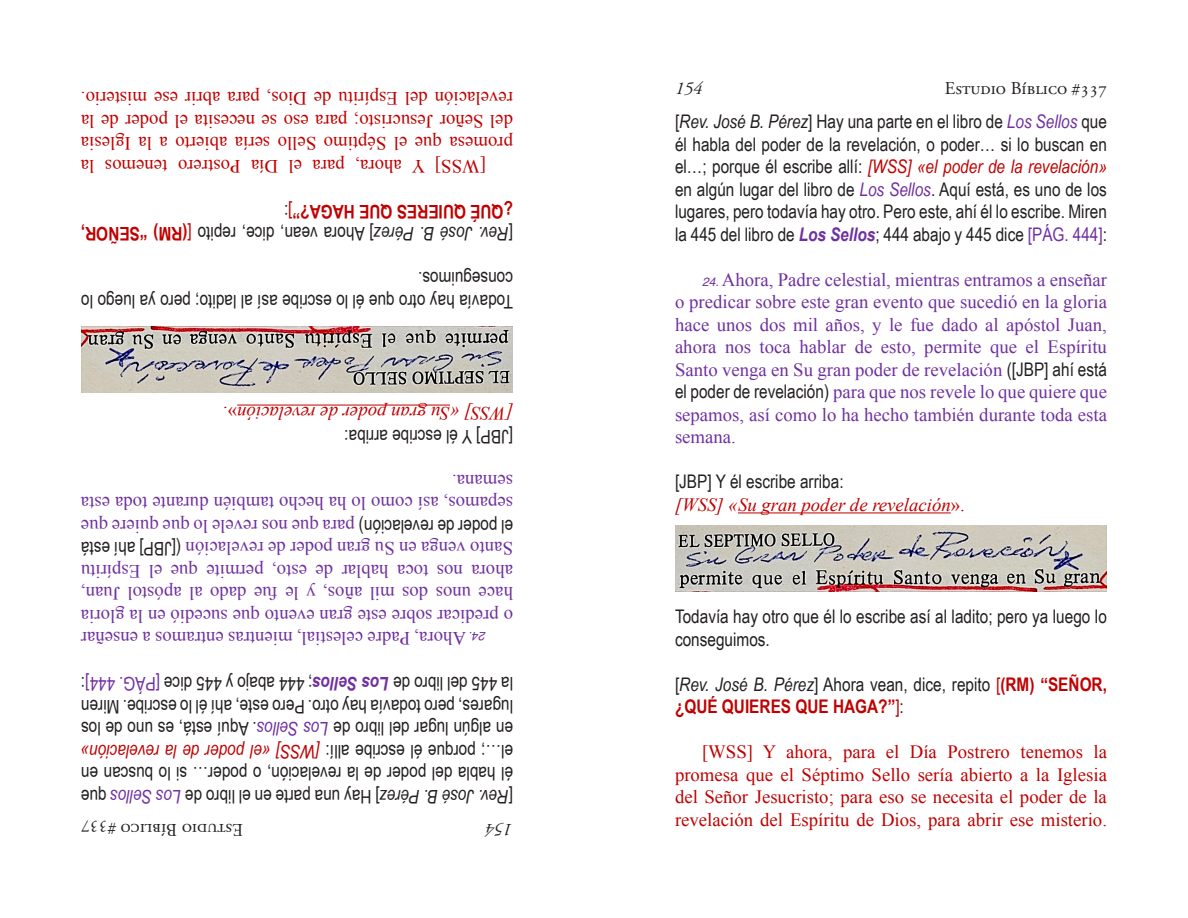
<style>
.page{position:relative;width:1188px;height:918px;background:#fff}
.page>*{position:absolute;margin:0;border:0;box-sizing:border-box;transform-origin:0 0}
.t1{font:18.75px/22.5px "Arial Narrow";color:#231f20;text-align:justify}
.t2{font:18.75px/22.5px "Times New Roman";color:#7030a0;text-align:justify}
.t3{font:18.75px/22.5px "Times New Roman";color:#c00000;text-align:justify}
.t4{font:700 18.75px/22.5px "Arial Narrow";color:#c00000}
.t5{font:italic 18.75px "Times New Roman";color:#c00000}
.t6{font:18px "Adobe Garamond Pro";color:#231f20}
.t7{font:italic 18px "Adobe Garamond Pro";color:#231f20}
.t8{font:italic 12px "Helvetica";color:#7030a0}
.s1{font-style:italic}
.s2{font-style:italic;color:#7030a0}
.s3{font-style:italic;color:#c00000}
.s4{font-weight:700;font-style:italic;color:#7030a0}
.s5{color:#7030a0}
.s6{font-family:"Helvetica";font-style:italic;font-size:12px}
.s7{font-family:"Arial Narrow";color:#231f20}
.s8{font-style:normal}
.s9{font-weight:400;color:#231f20}
.s10{font-weight:400;font-style:italic;color:#231f20}
.s11{font-weight:400}
</style>
<div class="page">
<hr style="left:237px;top:405px;width:213px;height:1px;background:#c00000">
<img style="left:81px;top:326px;width:432px;height:67px">
<hr style="left:738px;top:513px;width:213px;height:1px;background:#c00000">
<img style="left:675px;top:525px;width:432px;height:67px">
<p class="t3" style="left:513px;top:177px;width:434px;text-indent:27px;rotate:-180deg">[WSS] Y ahora, para el Día Postrero tenemos la promesa que el Séptimo Sello sería abierto a la Iglesia del Señor Jesucristo; para eso se necesita el poder de la revelación del Espíritu de Dios, para abrir ese misterio.</p>
<p class="t7" style="left:675px;top:78px;width:28px">154</p>
<p class="t6" style="left:945px;top:78px;width:164px">Estudio Bíblico #337</p>
<p class="t1" style="left:675px;top:110px;width:433px">[<span class="s1">Rev. José B. Pérez</span>] Hay una parte en el libro de <span class="s2">Los Sellos</span> que él habla del poder de la revelación, o poder… si lo buscan en el…; porque él escribe allí: <span class="s3">[WSS] «el poder de la revelación» </span>en algún lugar del libro de <span class="s2">Los Sellos</span>. Aquí está, es uno de los lugares, pero todavía hay otro. Pero este, ahí él lo escribe. Miren la 445 del libro de <span class="s4">Los Sellos</span>; 444 abajo y 445 dice <span class="s5">[PÁG. 444]</span>:</p>
<p class="t2" style="left:675px;top:268px;width:434px;text-indent:27px"><span class="s6">24.</span> Ahora, Padre celestial, mientras entramos a enseñar o predicar sobre este gran evento que sucedió en la gloria hace unos dos mil años, y le fue dado al apóstol Juan, ahora nos toca hablar de esto, permite que el Espíritu Santo venga en Su gran poder de revelación <span class="s7">([JBP] ahí está el poder de revelación)</span> para que nos revele lo que quiere que sepamos, así como lo ha hecho también durante toda esta semana.</p>
<p class="t1" style="left:675px;top:470px;width:170px">[JBP] Y él escribe arriba:</p>
<p class="t5" style="left:675px;top:492px;width:291px">[WSS] «Su gran poder de revelación<span class="s8">».</span></p>
<p class="t4" style="left:513px;top:246px;width:434px;rotate:-180deg"><span class="s9">[</span><span class="s10">Rev. José B. Pérez</span><span class="s9">] Ahora vean, dice, repito</span> <span class="s11">[</span>(RM) “SEÑOR, ¿QUÉ QUIERES QUE HAGA?” <span class="s9">:</span><span class="s11">]</span></p>
<p class="t1" style="left:513px;top:313px;width:433px;rotate:-180deg">Todavía hay otro que él lo escribe así al ladito; pero ya luego lo conseguimos.</p>
<p class="t5" style="left:513px;top:426px;width:291px;rotate:-180deg">[WSS] «Su gran poder de revelación<span class="s8">».</span></p>
<p class="t1" style="left:513px;top:448px;width:170px;rotate:-180deg">[JBP] Y él escribe arriba:</p>
<p class="t2" style="left:513px;top:627px;width:434px;rotate:-180deg">o predicar sobre este gran evento que sucedió en la gloria hace unos dos mil años, y le fue dado al apóstol Juan, ahora nos toca hablar de esto, permite que el Espíritu Santo venga en Su gran poder de revelación <span class="s7">([JBP] ahí está el poder de revelación)</span> para que nos revele lo que quiere que sepamos, así como lo ha hecho también durante toda esta semana.</p>
<p class="t1" style="left:675px;top:605px;width:433px">Todavía hay otro que él lo escribe así al ladito; pero ya luego lo conseguimos.</p>
<p class="t4" style="left:675px;top:672px;width:434px"><span class="s9">[</span><span class="s10">Rev. José B. Pérez</span><span class="s9">] Ahora vean, dice, repito</span> <span class="s11">[</span>(RM) “SEÑOR, ¿QUÉ QUIERES QUE HAGA?”<span class="s11">]</span><span class="s9">:</span></p>
<p class="t3" style="left:675px;top:741px;width:434px;text-indent:27px">[WSS] Y ahora, para el Día Postrero tenemos la promesa que el Séptimo Sello sería abierto a la Iglesia del Señor Jesucristo; para eso se necesita el poder de la revelación del Espíritu de Dios, para abrir ese misterio.</p>
<p class="t2" style="left:466px;top:650px;width:387px;rotate:-180deg">Ahora, Padre celestial, mientras entramos a enseñar</p>
<p class="t8" style="left:486px;top:646px;width:18px;rotate:-180deg">24.</p>
<p class="t1" style="left:513px;top:808px;width:433px;rotate:-180deg">[<span class="s1">Rev. José B. Pérez</span>] Hay una parte en el libro de <span class="s2">Los Sellos</span> que él habla del poder de la revelación, o poder… si lo buscan en el…; porque él escribe allí: <span class="s3">[WSS] «el poder de la revelación» </span>en algún lugar del libro de <span class="s2">Los Sellos</span>. Aquí está, es uno de los lugares, pero todavía hay otro. Pero este, ahí él lo escribe. Miren la 445 del libro de <span class="s4">Los Sellos</span>; 444 abajo y 445 dice <span class="s5">[PÁG. 444]</span>:</p>
<p class="t6" style="left:243px;top:840px;width:164px;rotate:-180deg">Estudio Bíblico #337</p>
<p class="t7" style="left:513px;top:840px;width:28px;rotate:-180deg">154</p>
</div>
